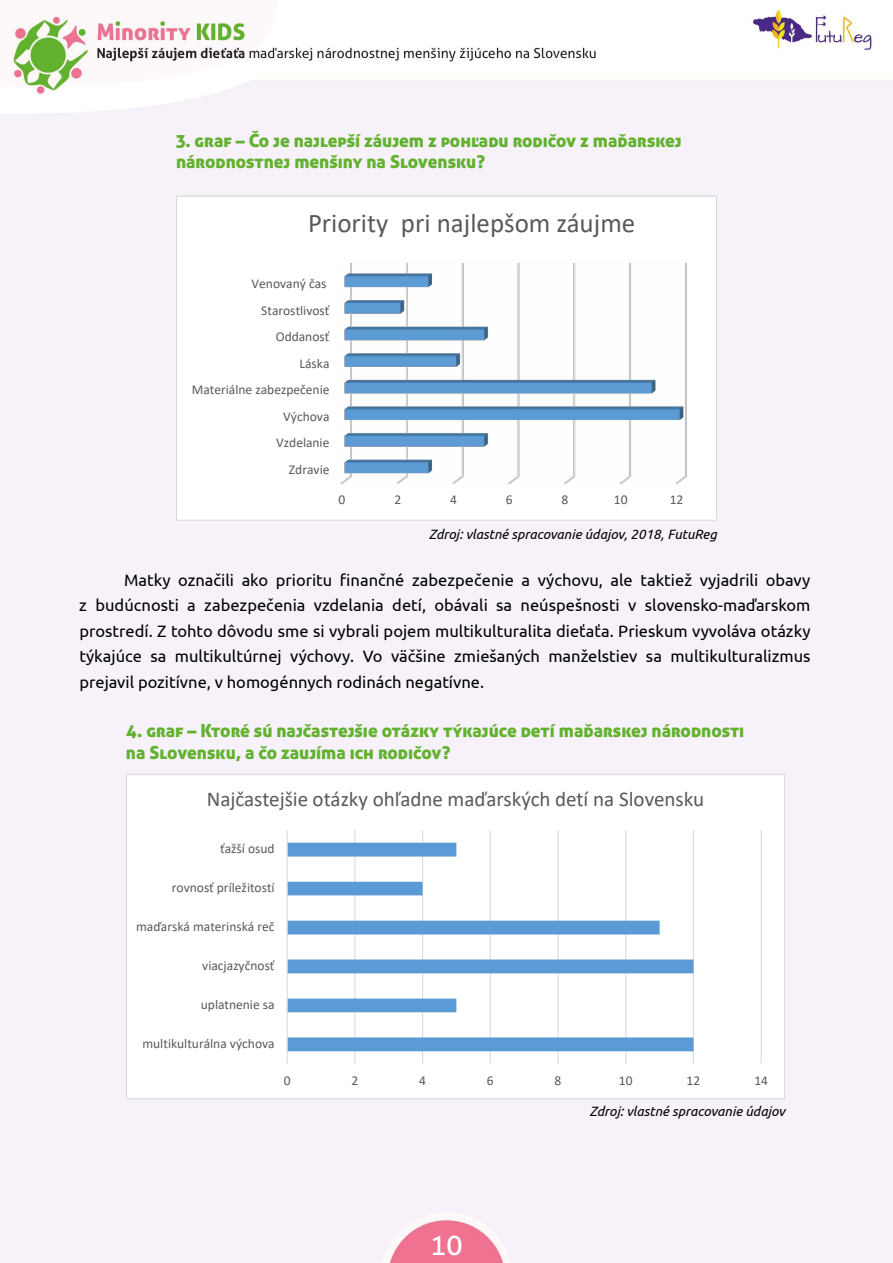
<style>
.page{position:relative;width:893px;height:1263px;background:#fff}
.page>*{position:absolute;margin:0;border:0;box-sizing:border-box;transform-origin:0 0}
.t1{font:27px "Calibri";color:#595959}
.t2{font:27px "Aller";color:#fff}
.t3{font:21px "Calibri";color:#595959}
.t4{font:18px/21px "Aller Display";color:#62b12f}
.t5{font:16.5px/25.5px "Ubuntu";color:#000;text-align:justify}
.t6{font:13.5px "Calibri";color:#595959}
.t7{font:italic 13.5px "Ubuntu";color:#000}
</style>
<div class="page">
<img style="left:0;top:9px;width:893px;height:1254px">
<div style="left:177px;top:196px;width:540px;height:324px;background:#fff"></div>
<img style="left:341px;top:262px;width:346px;height:223px">
<div style="left:126px;top:775px;width:658px;height:324px;background:#fff"></div>
<hr style="left:354px;top:830px;width:1px;height:234px;background:#d9d9d9">
<hr style="left:422px;top:830px;width:1px;height:234px;background:#d9d9d9">
<hr style="left:490px;top:830px;width:1px;height:234px;background:#d9d9d9">
<hr style="left:558px;top:830px;width:1px;height:234px;background:#d9d9d9">
<hr style="left:625px;top:830px;width:1px;height:234px;background:#d9d9d9">
<hr style="left:693px;top:830px;width:1px;height:234px;background:#d9d9d9">
<hr style="left:761px;top:830px;width:1px;height:234px;background:#d9d9d9">
<svg style="left:288px;top:843px;width:405px;height:208px"></svg>
<hr style="left:287px;top:830px;width:1px;height:234px;background:#d9d9d9">
<p class="t4" style="left:176px;top:129px;width:507px">3. graf – Čo je najlepší záujem z pohľadu rodičov z maďarskej národnostnej menšiny na Slovensku?</p>
<h1 class="t1" style="left:308px;top:204px;width:329px">Priority pri najlepšom záujme</h1>
<p class="t6" style="left:252px;top:274px;width:76px">Venovaný čas</p>
<p class="t6" style="left:261px;top:301px;width:70px">Starostlivosť</p>
<p class="t6" style="left:276px;top:327px;width:55px">Oddanosť</p>
<p class="t6" style="left:299px;top:354px;width:32px">Láska</p>
<p class="t6" style="left:192px;top:380px;width:139px">Materiálne zabezpečenie</p>
<p class="t6" style="left:283px;top:407px;width:48px">Výchova</p>
<p class="t6" style="left:276px;top:433px;width:55px">Vzdelanie</p>
<p class="t6" style="left:289px;top:460px;width:42px">Zdravie</p>
<p class="t6" style="left:339px;top:490px;width:8px">0</p>
<p class="t6" style="left:394px;top:490px;width:8px">2</p>
<p class="t6" style="left:450px;top:490px;width:8px">4</p>
<p class="t6" style="left:506px;top:490px;width:8px">6</p>
<p class="t6" style="left:562px;top:490px;width:8px">8</p>
<p class="t6" style="left:614px;top:490px;width:15px">10</p>
<p class="t6" style="left:670px;top:490px;width:15px">12</p>
<p class="t7" style="left:429px;top:526px;width:290px">Zdroj: vlastné spracovanie údajov, 2018, FutuReg</p>
<p class="t5" style="left:79px;top:567px;width:733px;text-indent:45px">Matky označili ako prioritu finančné zabezpečenie a výchovu, ale taktiež vyjadrili obavy z budúcnosti a zabezpečenia vzdelania detí, obávali sa neúspešnosti v slovensko-maďarskom prostredí. Z tohto dôvodu sme si vybrali pojem multikulturalita dieťaťa. Prieskum vyvoláva otázky týkajúce sa multikultúrnej výchovy. Vo väčšine zmiešaných manželstiev sa multikulturalizmus prejavil pozitívne, v homogénnych rodinách negatívne.</p>
<p class="t4" style="left:126px;top:720px;width:620px">4. graf – Ktoré sú najčastejšie otázky týkajúce detí maďarskej národnosti na Slovensku, a čo zaujíma ich rodičov?</p>
<p class="t3" style="left:207px;top:784px;width:499px">Najčastejšie otázky ohľadne maďarských detí na Slovensku</p>
<p class="t6" style="left:220px;top:839px;width:56px">ťažší osud</p>
<p class="t6" style="left:172px;top:878px;width:104px">rovnosť príležitostí</p>
<p class="t6" style="left:136px;top:917px;width:140px">maďarská materinská reč</p>
<p class="t6" style="left:202px;top:956px;width:74px">viacjazyčnosť</p>
<p class="t6" style="left:201px;top:995px;width:75px">uplatnenie sa</p>
<p class="t6" style="left:142px;top:1034px;width:134px">multikulturálna výchova</p>
<p class="t6" style="left:284px;top:1071px;width:8px">0</p>
<p class="t6" style="left:351px;top:1071px;width:8px">2</p>
<p class="t6" style="left:419px;top:1071px;width:8px">4</p>
<p class="t6" style="left:487px;top:1071px;width:8px">6</p>
<p class="t6" style="left:555px;top:1071px;width:8px">8</p>
<p class="t6" style="left:619px;top:1071px;width:15px">10</p>
<p class="t6" style="left:687px;top:1071px;width:15px">12</p>
<p class="t6" style="left:754px;top:1071px;width:15px">14</p>
<p class="t7" style="left:590px;top:1102px;width:197px">Zdroj: vlastné spracovanie údajov</p>
<h1 class="t2" style="left:430px;top:1228px;width:34px">10</h1>
</div>
